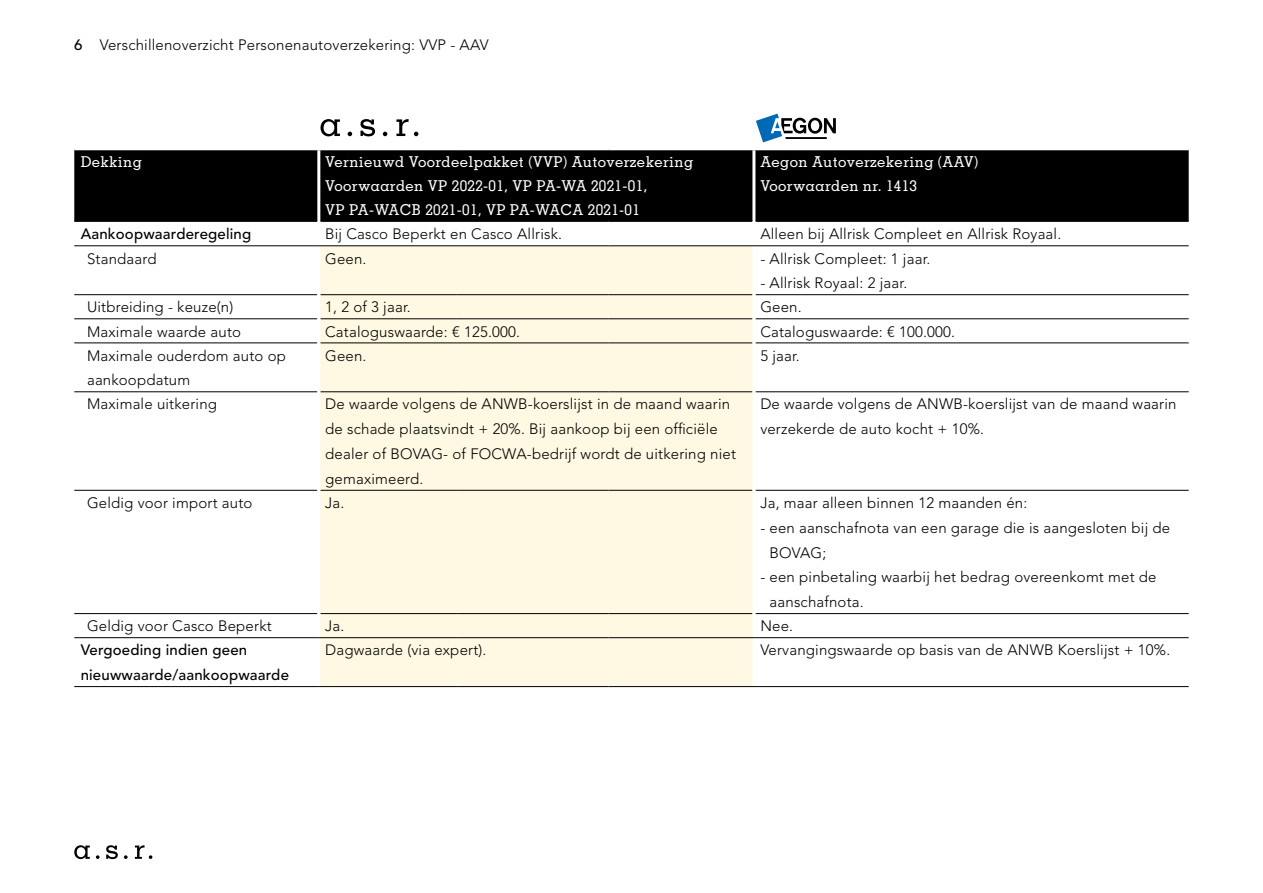
<style>
.page{position:relative;width:1263px;height:893px;background:#fff}
.page>*{position:absolute;margin:0;border:0;box-sizing:border-box;transform-origin:0 0}
.t1{font:300 15px/24.8px "Avenir LT Std";letter-spacing:.01em;color:#000}
.t2{font:500 15px/24px "Memphis LT Std";letter-spacing:.025em;color:#fff}
.t3{font:500 15px/24.8px "Avenir LT Std";letter-spacing:.01em;color:#000}
.s1{font-weight:500}
</style>
<div class="page">
<svg style="left:383px;top:132px;width:4px;height:4px"></svg>
<svg style="left:396px;top:119px;width:22px;height:17px"></svg>
<svg style="left:348px;top:132px;width:4px;height:4px"></svg>
<svg style="left:320px;top:119px;width:20px;height:17px"></svg>
<svg style="left:360px;top:119px;width:15px;height:17px"></svg>
<svg style="left:756px;top:114px;width:80px;height:28px"></svg>
<div style="left:74px;top:150px;width:1115px;height:70px;background:#000"></div>
<svg style="left:74px;top:245px;width:1115px;height:394px"></svg>
<div style="left:320px;top:247px;width:432px;height:439px;background:#fff8e3"></div>
<hr style="left:317px;top:150px;width:3px;height:71px;background:#fff">
<hr style="left:752px;top:150px;width:3px;height:71px;background:#fff">
<hr style="left:74px;top:220px;width:243px;height:2px;background:#000">
<hr style="left:320px;top:220px;width:137px;height:2px;background:#000">
<hr style="left:457px;top:220px;width:151px;height:2px;background:#000">
<hr style="left:608px;top:220px;width:144px;height:2px;background:#000">
<hr style="left:755px;top:220px;width:434px;height:2px;background:#000">
<hr style="left:74px;top:294px;width:243px;height:1px;background:#000">
<hr style="left:320px;top:294px;width:137px;height:1px;background:#000">
<hr style="left:457px;top:294px;width:151px;height:1px;background:#000">
<hr style="left:608px;top:294px;width:144px;height:1px;background:#000">
<hr style="left:755px;top:294px;width:434px;height:1px;background:#000">
<hr style="left:74px;top:319px;width:243px;height:1px;background:#000">
<hr style="left:320px;top:319px;width:137px;height:1px;background:#000">
<hr style="left:457px;top:319px;width:151px;height:1px;background:#000">
<hr style="left:608px;top:319px;width:144px;height:1px;background:#000">
<hr style="left:755px;top:319px;width:434px;height:1px;background:#000">
<hr style="left:74px;top:343px;width:243px;height:1px;background:#000">
<hr style="left:320px;top:343px;width:137px;height:1px;background:#000">
<hr style="left:457px;top:343px;width:151px;height:1px;background:#000">
<hr style="left:608px;top:343px;width:144px;height:1px;background:#000">
<hr style="left:755px;top:343px;width:434px;height:1px;background:#000">
<hr style="left:74px;top:392px;width:243px;height:1px;background:#000">
<hr style="left:320px;top:392px;width:137px;height:1px;background:#000">
<hr style="left:457px;top:392px;width:151px;height:1px;background:#000">
<hr style="left:608px;top:392px;width:144px;height:1px;background:#000">
<hr style="left:755px;top:392px;width:434px;height:1px;background:#000">
<hr style="left:74px;top:490px;width:243px;height:1px;background:#000">
<hr style="left:320px;top:490px;width:137px;height:1px;background:#000">
<hr style="left:457px;top:490px;width:151px;height:1px;background:#000">
<hr style="left:608px;top:490px;width:144px;height:1px;background:#000">
<hr style="left:755px;top:490px;width:434px;height:1px;background:#000">
<hr style="left:74px;top:613px;width:243px;height:1px;background:#000">
<hr style="left:320px;top:613px;width:137px;height:1px;background:#000">
<hr style="left:457px;top:613px;width:151px;height:1px;background:#000">
<hr style="left:608px;top:613px;width:144px;height:1px;background:#000">
<hr style="left:755px;top:613px;width:434px;height:1px;background:#000">
<hr style="left:317px;top:246px;width:3px;height:49px;background:#fff">
<hr style="left:752px;top:246px;width:3px;height:49px;background:#fff">
<hr style="left:317px;top:295px;width:3px;height:24px;background:#fff">
<hr style="left:752px;top:295px;width:3px;height:24px;background:#fff">
<hr style="left:317px;top:319px;width:3px;height:24px;background:#fff">
<hr style="left:752px;top:319px;width:3px;height:24px;background:#fff">
<hr style="left:317px;top:343px;width:3px;height:49px;background:#fff">
<hr style="left:752px;top:343px;width:3px;height:49px;background:#fff">
<hr style="left:317px;top:392px;width:3px;height:98px;background:#fff">
<hr style="left:752px;top:392px;width:3px;height:98px;background:#fff">
<hr style="left:317px;top:490px;width:3px;height:124px;background:#fff">
<hr style="left:752px;top:490px;width:3px;height:124px;background:#fff">
<hr style="left:317px;top:614px;width:3px;height:23px;background:#fff">
<hr style="left:752px;top:614px;width:3px;height:23px;background:#fff">
<hr style="left:317px;top:638px;width:3px;height:48px;background:#fff">
<hr style="left:752px;top:638px;width:3px;height:48px;background:#fff">
<hr style="left:317px;top:221px;width:3px;height:25px;background:#fff">
<hr style="left:752px;top:221px;width:3px;height:25px;background:#fff">
<hr style="left:74px;top:246px;width:245px;height:1px;background:#000">
<hr style="left:319px;top:246px;width:138px;height:1px;background:#000">
<hr style="left:457px;top:246px;width:151px;height:1px;background:#000">
<hr style="left:608px;top:246px;width:146px;height:1px;background:#000">
<hr style="left:754px;top:246px;width:435px;height:1px;background:#000">
<hr style="left:74px;top:637px;width:245px;height:1px;background:#000">
<hr style="left:319px;top:637px;width:138px;height:1px;background:#000">
<hr style="left:457px;top:637px;width:151px;height:1px;background:#000">
<hr style="left:608px;top:637px;width:146px;height:1px;background:#000">
<hr style="left:754px;top:637px;width:435px;height:1px;background:#000">
<hr style="left:74px;top:686px;width:245px;height:1px;background:#000">
<hr style="left:319px;top:686px;width:138px;height:1px;background:#000">
<hr style="left:457px;top:686px;width:151px;height:1px;background:#000">
<hr style="left:608px;top:686px;width:146px;height:1px;background:#000">
<hr style="left:754px;top:686px;width:435px;height:1px;background:#000">
<svg style="left:124px;top:855px;width:4px;height:4px"></svg>
<svg style="left:135px;top:845px;width:17px;height:14px"></svg>
<svg style="left:96px;top:855px;width:4px;height:4px"></svg>
<svg style="left:74px;top:845px;width:16px;height:14px"></svg>
<svg style="left:106px;top:845px;width:12px;height:14px"></svg>
<p class="t1" style="left:74px;top:32px;width:416px"><span class="s1">6</span> Verschillenoverzicht Personenautoverzekering: VVP - AAV</p>
<p class="t2" style="left:81px;top:149px;width:63px">Dekking</p>
<p class="t2" style="left:325px;top:149px;width:369px">Vernieuwd Voordeelpakket (VVP) Autoverzekering<br>Voorwaarden VP 2022-01, VP PA-WA 2021-01,<br>VP PA-WACB 2021-01, VP PA-WACA 2021-01</p>
<p class="t2" style="left:760px;top:149px;width:219px">Aegon Autoverzekering (AAV)<br>Voorwaarden nr. 1413</p>
<p class="t3" style="left:81px;top:222px;width:172px">Aankoopwaarderegeling</p>
<p class="t1" style="left:325px;top:222px;width:238px">Bij Casco Beperkt en Casco Allrisk.</p>
<p class="t1" style="left:760px;top:222px;width:302px">Alleen bij Allrisk Compleet en Allrisk Royaal.</p>
<p class="t1" style="left:87px;top:246px;width:71px">Standaard</p>
<p class="t1" style="left:325px;top:246px;width:43px">Geen.</p>
<p class="t1" style="left:760px;top:246px;width:172px">- Allrisk Compleet: 1 jaar.</p>
<p class="t1" style="left:760px;top:271px;width:148px">- Allrisk Royaal: 2 jaar.</p>
<p class="t1" style="left:87px;top:295px;width:148px">Uitbreiding - keuze(n)</p>
<p class="t1" style="left:325px;top:295px;width:87px">1, 2 of 3 jaar.</p>
<p class="t1" style="left:760px;top:295px;width:43px">Geen.</p>
<p class="t1" style="left:87px;top:319px;width:156px">Maximale waarde auto</p>
<p class="t1" style="left:325px;top:319px;width:196px">Cataloguswaarde: € 125.000.</p>
<p class="t1" style="left:760px;top:319px;width:196px">Cataloguswaarde: € 100.000.</p>
<p class="t1" style="left:87px;top:343px;width:200px">Maximale ouderdom auto op aankoopdatum</p>
<p class="t1" style="left:325px;top:343px;width:43px">Geen.</p>
<p class="t1" style="left:760px;top:343px;width:41px">5 jaar.</p>
<p class="t1" style="left:87px;top:392px;width:131px">Maximale uitkering</p>
<p class="t1" style="left:325px;top:392px;width:412px">De waarde volgens de ANWB-koerslijst in de maand waarin de schade plaatsvindt + 20%. Bij aankoop bij een officiële dealer of BOVAG- of FOCWA-bedrijf wordt de uitkering niet gemaximeerd.</p>
<p class="t1" style="left:760px;top:392px;width:418px">De waarde volgens de ANWB-koerslijst van de maand waarin verzekerde de auto kocht + 10%.</p>
<p class="t1" style="left:87px;top:490px;width:167px">Geldig voor import auto</p>
<p class="t1" style="left:325px;top:490px;width:21px">Ja.</p>
<p class="t1" style="left:760px;top:490px;width:268px">Ja, maar alleen binnen 12 maanden én:</p>
<p class="t1" style="left:770px;top:515px;width:402px;text-indent:-9px">- een aanschafnota van een garage die is aangesloten bij de<br>BOVAG;</p>
<p class="t1" style="left:770px;top:565px;width:389px;text-indent:-9px">- een pinbetaling waarbij het bedrag overeenkomt met de aanschafnota.</p>
<p class="t1" style="left:87px;top:614px;width:186px">Geldig voor Casco Beperkt</p>
<p class="t1" style="left:325px;top:614px;width:21px">Ja.</p>
<p class="t1" style="left:760px;top:614px;width:34px">Nee.</p>
<p class="t3" style="left:81px;top:638px;width:210px">Vergoeding indien geen nieuwwaarde/aankoopwaarde</p>
<p class="t1" style="left:325px;top:638px;width:163px">Dagwaarde (via expert).</p>
<p class="t1" style="left:760px;top:638px;width:411px">Vervangingswaarde op basis van de ANWB Koerslijst + 10%.</p>
</div>
